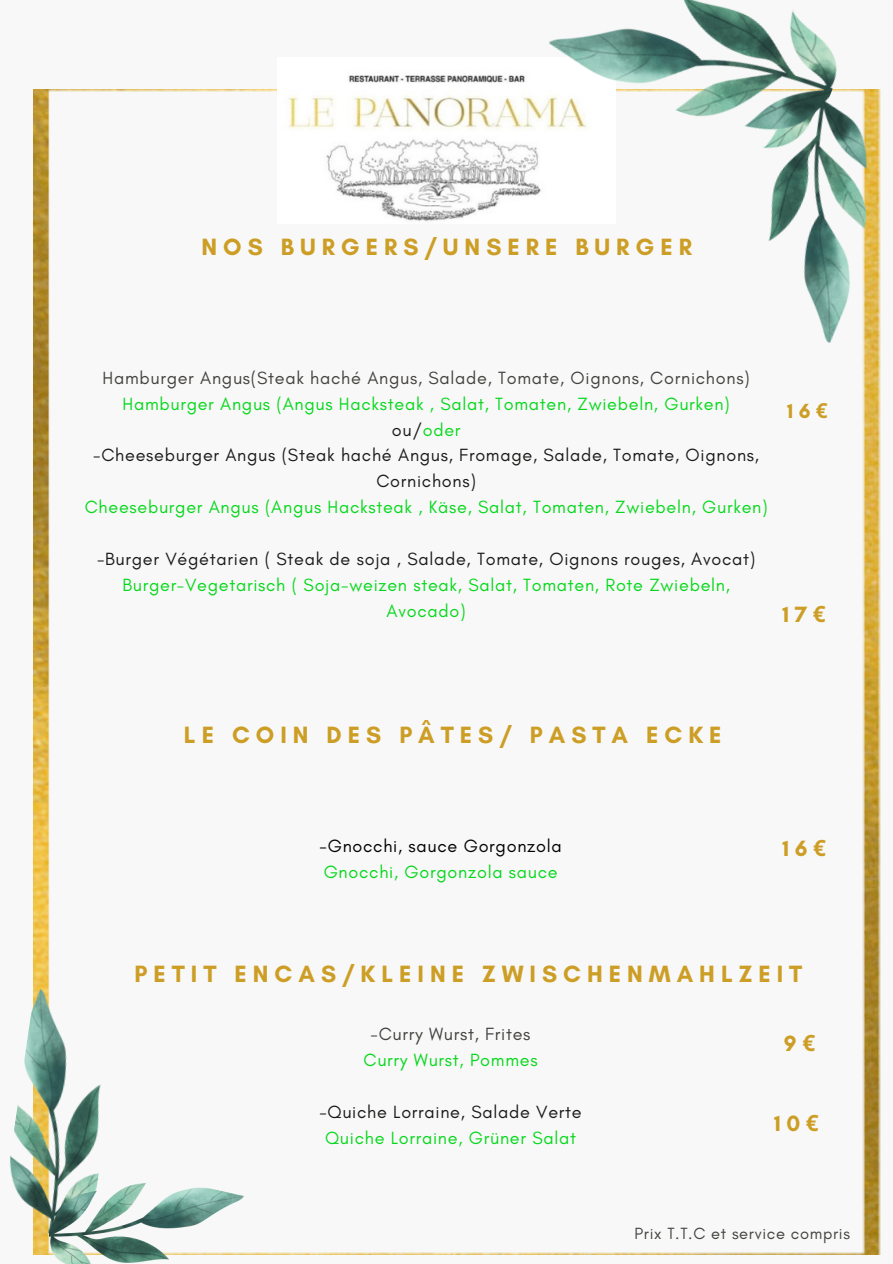
<style>
.page{position:relative;width:893px;height:1264px;background:#fff}
.page>*{position:absolute;margin:0;border:0;box-sizing:border-box;transform-origin:0 0}
.t1{font:700 24px "Glacial Indifference";letter-spacing:.25em;color:#cd9e25}
.t2{font:700 22.5px "Glacial Indifference";color:#cd9e25}
.t3{font:700 20.85px "Glacial Indifference";color:#cd9e25}
.t4{font:18px/25.8px "Glacial Indifference";letter-spacing:.04em;color:#08d81d;text-align:center}
.t5{font:18px/25.8px "Glacial Indifference";letter-spacing:.04em;color:#1c1b1a;text-align:center}
.t6{font:18px "Glacial Indifference";letter-spacing:.04em;color:#44433f}
.t7{font:18px "Glacial Indifference";letter-spacing:.04em;color:#000}
.t8{font:16.5px "Glacial Indifference";letter-spacing:.04em;color:#44433f}
.s1{color:#1c1b1a}
.s2{font-family:"Noto Sans"}
</style>
<div class="page">
<div style="left:0;top:0;width:892px;height:1263px;background:#f8f8f8"></div>
<img style="left:34px;top:89px;width:847px;height:1165px">
<img style="left:10px;top:988px;width:114px;height:250px">
<img style="left:49px;top:1183px;width:194px;height:80px">
<img style="left:731px;top:89px;width:150px;height:256px">
<img style="left:277px;top:75px;width:338px;height:149px">
<img style="left:542px;top:0;width:312px;height:160px">
<p class="t1" style="left:201px;top:232px;width:492px">NOS BURGERS/UNSERE BURGER</p>
<p class="t6" style="left:102px;top:366px;width:648px">Hamburger Angus(Steak haché Angus, Salade, Tomate, Oignons, Cornichons)</p>
<p class="t4" style="left:122px;top:390px;width:608px">Hamburger Angus (Angus Hacksteak , Salat, Tomaten, Zwiebeln, Gurken)</p>
<p class="t4" style="left:392px;top:416px;width:70px"><span class="s1">ou/</span>oder</p>
<p class="t5" style="left:93px;top:442px;width:667px">-Cheeseburger Angus (Steak haché Angus, Fromage, Salade, Tomate, Oignons,<br>Cornichons)</p>
<p class="t4" style="left:85px;top:494px;width:684px">Cheeseburger Angus (Angus Hacksteak , Käse, Salat, Tomaten, Zwiebeln, Gurken)</p>
<p class="t5" style="left:97px;top:545px;width:659px">-Burger Végétarien ( Steak de soja , Salade, Tomate, Oignons rouges, Avocat)</p>
<p class="t4" style="left:122px;top:571px;width:609px">Burger-Vegetarisch ( Soja-weizen steak, Salat, Tomaten, Rote Zwiebeln,<br>Avocado)</p>
<p class="t3" style="left:787px;top:398px;width:42px">16<span class="s2">€</span></p>
<p class="t2" style="left:782px;top:600px;width:45px">17<span class="s2">€</span></p>
<p class="t1" style="left:184px;top:720px;width:539px">LE COIN DES PÂTES/ PASTA ECKE</p>
<p class="t7" style="left:319px;top:834px;width:243px">-Gnocchi, sauce Gorgonzola</p>
<p class="t4" style="left:323px;top:858px;width:235px">Gnocchi, Gorgonzola sauce</p>
<p class="t2" style="left:782px;top:835px;width:45px">16<span class="s2">€</span></p>
<p class="t1" style="left:134px;top:959px;width:669px">PETIT ENCAS/KLEINE ZWISCHENMAHLZEIT</p>
<p class="t6" style="left:370px;top:1023px;width:161px">-Curry Wurst, Frites</p>
<p class="t4" style="left:363px;top:1046px;width:175px">Curry Wurst, Pommes</p>
<p class="t5" style="left:319px;top:1098px;width:264px">-Quiche Lorraine, Salade Verte</p>
<p class="t4" style="left:325px;top:1124px;width:252px">Quiche Lorraine, Grüner Salat</p>
<p class="t2" style="left:783px;top:1029px;width:33px">9<span class="s2">€</span></p>
<p class="t2" style="left:774px;top:1109px;width:46px">10<span class="s2">€</span></p>
<p class="t8" style="left:634px;top:1223px;width:217px">Prix T.T.C et service compris</p>
</div>
